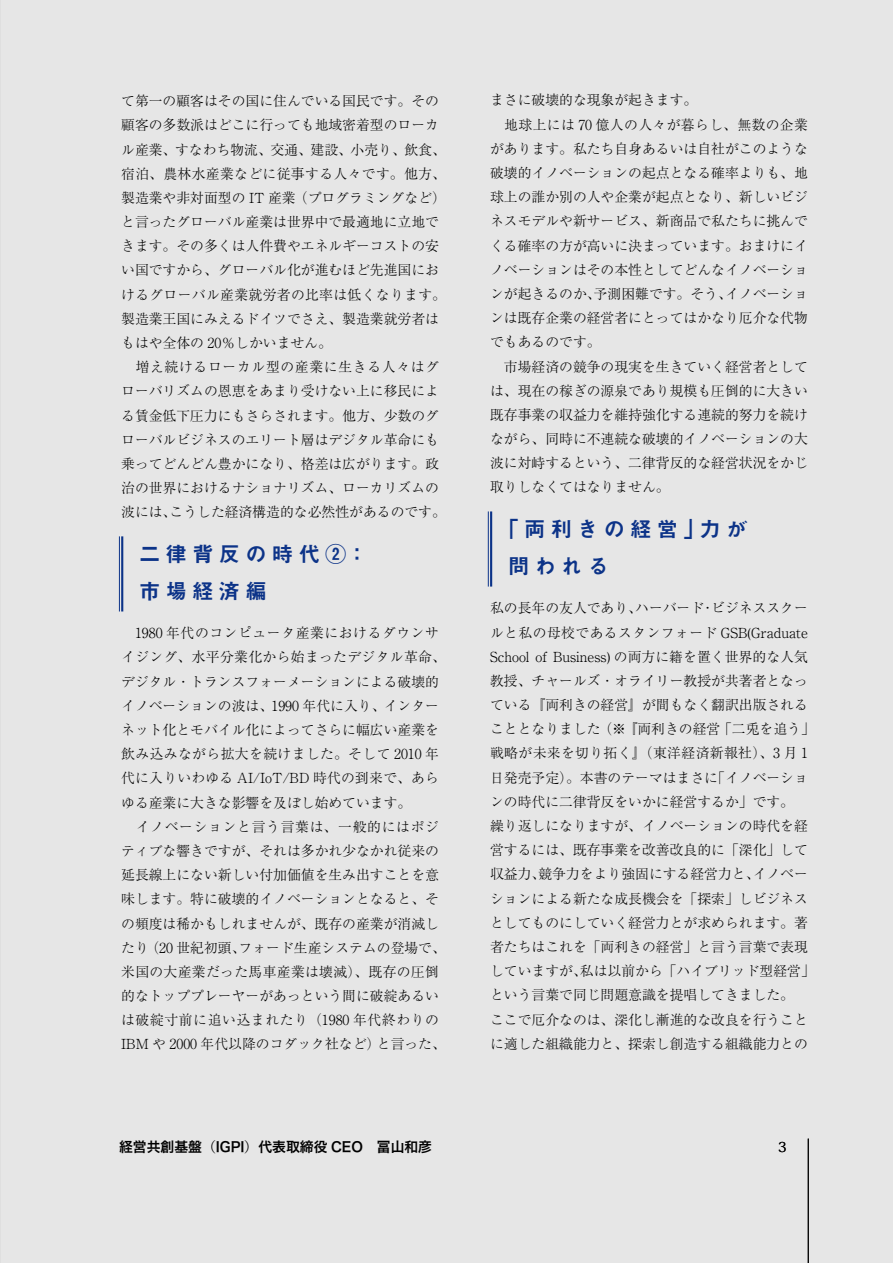
<style>
.page{position:relative;width:893px;height:1263px;background:#fff}
.page>*{position:absolute;margin:0;border:0;box-sizing:border-box;transform-origin:0 0}
.t1{font:21.3px/37.2px "Midashi Go Pro MB31";letter-spacing:.25em;color:#0c3388}
.t2{font:300 13.8px/24.2px "Ryumin Pro";color:#000}
.t3{font:13.8px "Hira Sans Old Std W6";color:#000}
.t4{font:13.8px "Koz Min Pr 6 N";color:#000}
</style>
<div class="page">
<div style="left:1px;top:0;width:892px;height:1263px;background:#e6e6e6"></div>
<hr style="left:808px;top:1138px;width:1px;height:125px;background:#000">
<svg style="left:0;top:0;width:1px;height:1263px"></svg>
<hr style="left:119px;top:536px;width:1px;height:75px;background:#0c3388">
<hr style="left:121px;top:536px;width:2px;height:75px;background:#0c3388">
<hr style="left:488px;top:511px;width:1px;height:76px;background:#0c3388">
<hr style="left:490px;top:511px;width:2px;height:76px;background:#0c3388">
<p class="t2" style="left:121px;top:88px;width:326px">て第一の顧客はその国に住んでいる国民です。その顧客の多数派はどこに行っても地域密着型のローカル産業、すなわち物流、交通、建設、小売り、飲食、宿泊、農林水産業などに従事する人々です。他方、製造業や非対面型の IT 産業（プログラミングなど）と言ったグローバル産業は世界中で最適地に立地できます。その多くは人件費やエネルギーコストの安い国ですから、グローバル化が進むほど先進国におけるグローバル産業就労者の比率は低くなります。製造業王国にみえるドイツでさえ、製造業就労者はもはや全体の 20％しかいません。<br>　増え続けるローカル型の産業に生きる人々はグローバリズムの恩恵をあまり受けない上に移民による賃金低下圧力にもさらされます。他方、少数のグローバルビジネスのエリート層はデジタル革命にも乗ってどんどん豊かになり、格差は広がります。政治の世界におけるナショナリズム、ローカリズムの波には、こうした経済構造的な必然性があるのです。</p>
<h1 class="t1" style="left:139px;top:533px;width:230px">二律背反の時代②：市場経済編</h1>
<p class="t2" style="left:121px;top:620px;width:326px">　1980 年代のコンピュータ産業におけるダウンサイジング、水平分業化から始まったデジタル革命、デジタル・トランスフォーメーションによる破壊的イノベーションの波は、1990 年代に入り、インターネット化とモバイル化によってさらに幅広い産業を飲み込みながら拡大を続けました。そして 2010 年代に入りいわゆる AI/IoT/BD 時代の到来で、あらゆる産業に大きな影響を及ぼし始めています。<br>　イノベーションと言う言葉は、一般的にはポジティブな響きですが、それは多かれ少なかれ従来の延長線上にない新しい付加価値を生み出すことを意味します。特に破壊的イノベーションとなると、その頻度は稀かもしれませんが、既存の産業が消滅したり（20 世紀初頭、フォード生産システムの登場で、米国の大産業だった馬車産業は壊滅）、既存の圧倒的なトッププレーヤーがあっという間に破綻あるいは破綻寸前に追い込まれたり（1980 年代終わりの<br>IBM や 2000 年代以降のコダック社など）と言った、</p>
<p class="t2" style="left:490px;top:87px;width:319px">まさに破壊的な現象が起きます。<br>　地球上には 70 億人の人々が暮らし、無数の企業があります。私たち自身あるいは自社がこのような破壊的イノベーションの起点となる確率よりも、地球上の誰か別の人や企業が起点となり、新しいビジネスモデルや新サービス、新商品で私たちに挑んでくる確率の方が高いに決まっています。おまけにイノベーションはその本性としてどんなイノベーションが起きるのか、予測困難です。そう、イノベーションは既存企業の経営者にとってはかなり厄介な代物でもあるのです。<br>　市場経済の競争の現実を生きていく経営者としては、現在の稼ぎの源泉であり規模も圧倒的に大きい既存事業の収益力を維持強化する連続的努力を続けながら、同時に不連続な破壊的イノベーションの大波に対峙するという、二律背反的な経営状況をかじ取りしなくてはなりません。</p>
<h1 class="t1" style="left:508px;top:508px;width:241px;text-indent:-11px">「両利きの経営」力が問われる</h1>
<p class="t2" style="left:490px;top:595px;width:326px">私の長年の友人であり、ハーバード・ビジネススクールと私の母校であるスタンフォード GSB(Graduate<br>School of Business) の両方に籍を置く世界的な人気教授、チャールズ・オライリー教授が共著者となっている『両利きの経営』が間もなく翻訳出版されることとなりました（※『両利きの経営「二兎を追う」戦略が未来を切り拓く』（東洋経済新報社）、3 月 1日発売予定）。本書のテーマはまさに「イノベーションの時代に二律背反をいかに経営するか」です。<br>繰り返しになりますが、イノベーションの時代を経営するには、既存事業を改善改良的に「深化」して収益力、競争力をより強固にする経営力と、イノベーションによる新たな成長機会を「探索」しビジネスとしてものにしていく経営力とが求められます。著者たちはこれを「両利きの経営」と言う言葉で表現していますが、私は以前から「ハイブリッド型経営」という言葉で同じ問題意識を提唱してきました。<br>ここで厄介なのは、深化し漸進的な改良を行うことに適した組織能力と、探索し創造する組織能力との</p>
<p class="t3" style="left:119px;top:1136px;width:315px">経営共創基盤（IGPI）代表取締役 CEO　冨山和彦</p>
<p class="t4" style="left:778px;top:1139px;width:10px">3</p>
</div>
